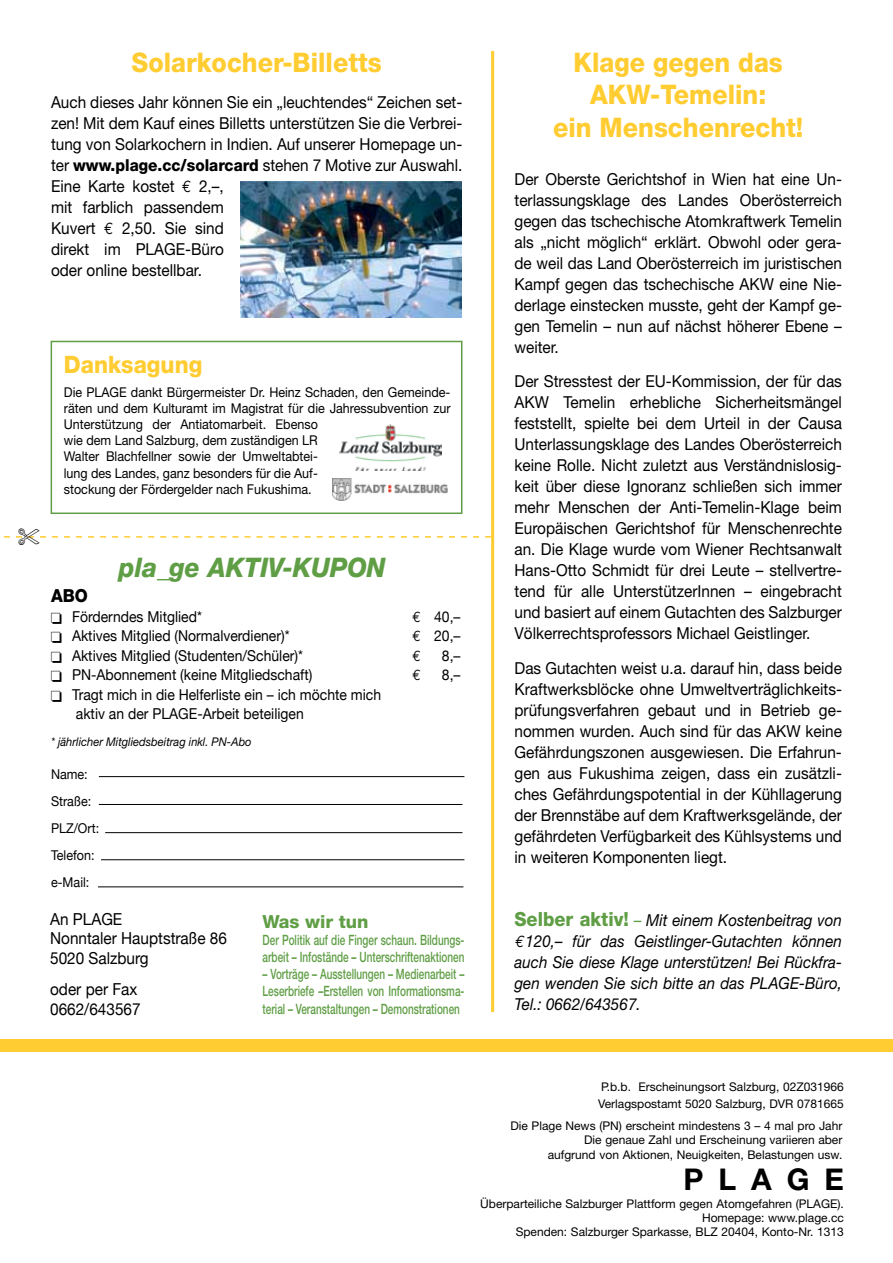
<style>
.page{position:relative;width:893px;height:1263px;background:#fff}
.page>*{position:absolute;margin:0;border:0;box-sizing:border-box;transform-origin:0 0}
.t1{font:700 30px "Helvetica Neue";letter-spacing:.5em;color:#000}
.t2{font:800 27px/32.4px "Helvetica Neue";color:#ffcc31;text-align:center;scale:.93 1}
.t3{font:italic 800 27px "Helvetica Neue";color:#5f9e45;scale:.93 1}
.t4{font:800 24px "Helvetica Neue";color:#ffcc31;scale:.93 1}
.t5{font:800 18px "Helvetica Neue";color:#5f9e45}
.t6{font:800 18px "Helvetica Neue";color:#000;scale:.93 1}
.t7{font:16.5px/21px "Helvetica Neue";color:#000;text-align:justify;scale:.93 1}
.t8{font:italic 16.5px/21px "Helvetica Neue";color:#000;text-align:justify;scale:.92 1}
.t9{font:16.5px/19.5px "Helvetica Neue";color:#000;scale:.93 1}
.t10{font:15px/19.5px "Helvetica Neue";color:#000;scale:.93 1}
.t11{font:15px "Euro Mono";color:#000;scale:.93 1}
.t12{font:500 14.25px/17.1px "Helvetica Neue";color:#5f9e45;scale:.7 1}
.t13{font:13.5px/16.2px "Helvetica Neue";color:#000;scale:.93 1}
.t14{font:13.5px/27px "Helvetica Neue";color:#000;scale:.93 1}
.t15{font:12px/14.4px "Helvetica Neue";color:#000;text-align:right}
.t16{font:italic 12px "Helvetica Neue";color:#000;scale:.93 1}
.s1{font-weight:800}
.s2{font-family:"Euro Mono"}
.s3{font-weight:800;font-style:normal;font-size:19.5px;color:#5f9e45}
.s4{font-style:normal;color:#5f9e45}
</style>
<div class="page">
<div style="left:0;top:1040px;width:893px;height:12px;background:#ffcc31"></div>
<div style="left:51px;top:341px;width:411px;height:173px;border:2px solid #5f9e45"></div>
<img style="left:332px;top:479px;width:115px;height:21px">
<img style="left:340px;top:424px;width:102px;height:47px">
<img style="left:241px;top:182px;width:221px;height:136px">
<hr style="left:491px;top:51px;width:3px;height:961px;background:#ffcc31">
<hr style="left:99px;top:776px;width:365px;height:1px;background:#000">
<hr style="left:98px;top:887px;width:365px;height:1px;background:#000">
<hr style="left:101px;top:859px;width:363px;height:1px;background:#000">
<hr style="left:105px;top:832px;width:357px;height:1px;background:#000">
<hr style="left:99px;top:804px;width:363px;height:1px;background:#000">
<svg style="left:3px;top:536px;width:488px;height:2px"></svg>
<h2 class="t2" style="left:132px;top:46px;width:271px">Solarkocher-Billetts</h2>
<p class="t7" style="left:51px;top:91px;width:444px;text-align:left">Auch dieses Jahr können Sie ein „leuchtendes“ Zeichen set&shy;zen! Mit dem Kauf eines Billetts unterstützen Sie die Verbrei&shy;tung von Solarkochern in Indien. Auf unserer Homepage un&shy;ter <span class="s1">www.plage.cc/solarcard</span> stehen 7 Motive zur Auswahl.<br>Eine Karte kostet <span class="s2">€</span> 2,–,<br>mit farblich passendem<br>Kuvert <span class="s2">€</span> 2,50. Sie sind<br>direkt im PLAGE-Büro<br>oder online bestellbar.</p>
<h3 class="t4" style="left:64px;top:350px;width:150px">Danksagung</h3>
<p class="t13" style="left:64px;top:383px;width:43px">Die Plage</p>
<p class="t13" style="left:64px;top:383px;width:417px;text-indent:67px">dankt Bürgermeister Dr. Heinz Schaden, den Gemeinde&shy;räten und dem Kulturamt im Magistrat für die Jahressubvention zur Unterstützung der Antiatomarbeit. Ebenso<br>wie dem Land Salzburg, dem zuständigen LR<br>Walter Blachfellner sowie der Umweltabtei-<br>lung des Landes, ganz besonders für die Auf-<br>stockung der Fördergelder nach Fukushima.</p>
<h2 class="t3" style="left:119px;top:551px;width:288px">pla_ge AKTIV-KUPON</h2>
<p class="t6" style="left:51px;top:585px;width:41px">ABO</p>
<p class="t10" style="left:51px;top:607px;width:164px">□ Förderndes Mitglied*</p>
<p class="t10" style="left:413px;top:607px;width:53px"><span class="s2">E</span> 40,–</p>
<p class="t10" style="left:51px;top:626px;width:258px">□ Aktives Mitglied (Normalverdiener)*</p>
<p class="t10" style="left:413px;top:626px;width:53px"><span class="s2">E</span> 20,–</p>
<p class="t10" style="left:51px;top:646px;width:272px">□ Aktives Mitglied (Studenten/Schüler)*</p>
<p class="t11" style="left:413px;top:647px;width:10px">E</p>
<p class="t10" style="left:442px;top:646px;width:22px">8,–</p>
<p class="t10" style="left:51px;top:665px;width:282px">□ PN-Abonnement (keine Mitgliedschaft)</p>
<p class="t11" style="left:413px;top:666px;width:10px">E</p>
<p class="t10" style="left:442px;top:665px;width:22px">8,–</p>
<p class="t10" style="left:76px;top:685px;width:330px;text-indent:-25px">□ Tragt mich in die Helferliste ein – ich möchte mich aktiv an der PLAGE-Arbeit beteiligen</p>
<p class="t16" style="left:51px;top:735px;width:217px">* jährlicher Mitgliedsbeitrag inkl. PN-Abo</p>
<p class="t14" style="left:51px;top:761px;width:53px">Name:<br>Straße:<br>PLZ/Ort:<br>Telefon: e-Mail:</p>
<p class="t9" style="left:50px;top:909px;width:192px">An PLAGE<br>Nonntaler Hauptstraße 86<br>5020 Salzburg</p>
<p class="t9" style="left:50px;top:979px;width:99px">oder per Fax<br>0662/643567</p>
<p class="t5" style="left:263px;top:911px;width:108px">Was wir tun</p>
<p class="t12" style="left:263px;top:931px;width:290px">Der Politik auf die Finger schaun. Bildungs&shy;arbeit – Infostände – Unterschriftenaktionen</p>
<p class="t12" style="left:263px;top:965px;width:290px;text-align:justify">– Vorträge – Ausstellungen – Medienarbeit – Leserbriefe –Erstellen von Informationsma&shy;terial – Veranstaltungen – Demonstrationen</p>
<h2 class="t2" style="left:553px;top:46px;width:271px">Klage gegen das<br>AKW-Temelin:<br>ein Menschenrecht!</h2>
<p class="t7" style="left:514px;top:168px;width:354px">Der Oberste Gerichtshof in Wien hat eine Un&shy;terlassungsklage des Landes Oberösterreich gegen das tschechische Atomkraftwerk Temelin als „nicht möglich“ erklärt. Obwohl oder gera&shy;de weil das Land Oberösterreich im juristischen Kampf gegen das tschechische AKW eine Nie&shy;derlage einstecken musste, geht der Kampf ge&shy;gen Temelin – nun auf nächst höherer Ebene – weiter.</p>
<p class="t7" style="left:514px;top:370px;width:354px">Der Stresstest der EU-Kommission, der für das AKW Temelin erhebliche Sicherheitsmängel feststellt, spielte bei dem Urteil in der Causa Unterlassungsklage des Landes Oberösterreich keine Rolle. Nicht zuletzt aus Verständnislosig&shy;keit über diese Ignoranz schließen sich immer mehr Menschen der Anti-Temelin-Klage beim Europäischen Gerichtshof für Menschenrechte an. Die Klage wurde vom Wiener Rechtsanwalt Hans-Otto Schmidt für drei Leute – stellvertre&shy;tend für alle UnterstützerInnen – eingebracht und basiert auf einem Gutachten des Salzburger Völkerrechtsprofessors Michael Geistlinger.</p>
<p class="t7" style="left:514px;top:657px;width:354px">Das Gutachten weist u.a. darauf hin, dass beide Kraftwerksblöcke ohne Umweltverträglichkeits&shy;prüfungsverfahren gebaut und in Betrieb ge&shy;nommen wurden. Auch sind für das AKW keine Gefährdungszonen ausgewiesen. Die Erfahrun&shy;gen aus Fukushima zeigen, dass ein zusätzli&shy;ches Gefährdungspotential in der Kühllagerung der Brennstäbe auf dem Kraftwerksgelände, der gefährdeten Verfügbarkeit des Kühlsystems und in weiteren Komponenten liegt.</p>
<p class="t8" style="left:514px;top:909px;width:357px"><span class="s3">Selber aktiv!</span> <span class="s4">–</span> Mit einem Kostenbeitrag von <span class="s2">€</span>120,– für das Geistlinger-Gutachten können auch Sie diese Klage unterstützen! Bei Rückfra&shy;gen wenden Sie sich bitte an das PLAGE-Büro, Tel.: 0662/643567.</p>
<p class="t15" style="left:598px;top:1078px;width:247px;line-height:16.5px;text-align:left">P.b.b. Erscheinungsort Salzburg, 02Z031966<br>Verlagspostamt 5020 Salzburg, DVR 0781665</p>
<p class="t15" style="left:510px;top:1118px;width:333px">Die Plage News (PN) erscheint mindestens 3 – 4 mal pro Jahr<br>Die genaue Zahl und Erscheinung variieren aber<br>aufgrund von Aktionen, Neuigkeiten, Belastungen usw.</p>
<h1 class="t1" style="left:683px;top:1161px;width:162px">PLAGE</h1>
<p class="t15" style="left:480px;top:1196px;width:365px">Überparteiliche Salzburger Plattform gegen Atomgefahren (PLAGE).<br>Homepage: www.plage.cc<br>Spenden: Salzburger Sparkasse, BLZ 20404, Konto-Nr. 1313</p>
</div>
